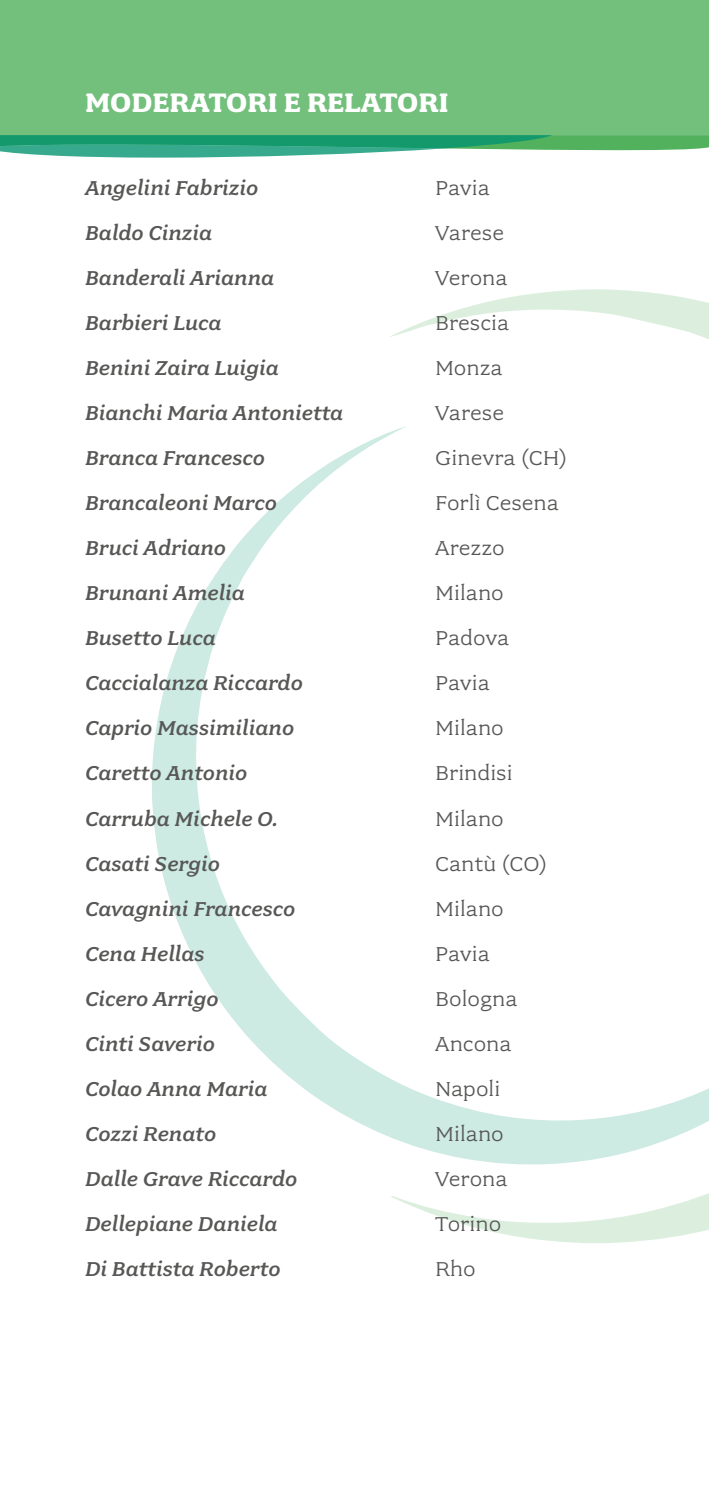
<style>
.page{position:relative;width:709px;height:1489px;background:#fff}
.page>*{position:absolute;margin:0;border:0;box-sizing:border-box;transform-origin:0 0}
.t1{font:700 30px "Fairplex Wide OT";color:#fff}
.t2{font:italic 22.5px/45px "Fairplex Wide OT Med";color:#575756}
.t3{font:22.5px/45px "Fairplex Wide OT";color:#575756}
</style>
<div class="page">
<svg style="left:390px;top:289px;width:319px;height:954px"></svg>
<svg style="left:152px;top:426px;width:557px;height:739px"></svg>
<div style="left:0;top:0;width:709px;height:135px;background:#73c07d"></div>
<svg style="left:0;top:135px;width:709px;height:23px"></svg>
<h1 class="t1" style="left:85px;top:85px;width:365px">MODERATORI E RELATORI</h1>
<p class="t2" style="left:85px;top:166px;width:260px">Angelini Fabrizio<br>Baldo Cinzia<br>Banderali Arianna<br>Barbieri Luca<br>Benini Zaira Luigia<br>Bianchi Maria Antonietta<br>Branca Francesco<br>Brancaleoni Marco<br>Bruci Adriano<br>Brunani Amelia<br>Busetto Luca<br>Caccialanza Riccardo<br>Caprio Massimiliano<br>Caretto Antonio<br>Carruba Michele O.<br>Casati Sergio<br>Cavagnini Francesco<br>Cena Hellas<br>Cicero Arrigo<br>Cinti Saverio<br>Colao Anna Maria<br>Cozzi Renato<br>Dalle Grave Riccardo<br>Dellepiane Daniela<br>Di Battista Roberto</p>
<p class="t3" style="left:435px;top:166px;width:134px">Pavia<br>Varese<br>Verona<br>Brescia<br>Monza<br>Varese<br>Ginevra (CH)<br>Forlì Cesena<br>Arezzo<br>Milano<br>Padova<br>Pavia<br>Milano<br>Brindisi<br>Milano<br>Cantù (CO)<br>Milano<br>Pavia<br>Bologna<br>Ancona<br>Napoli<br>Milano<br>Verona<br>Torino<br>Rho</p>
</div>
